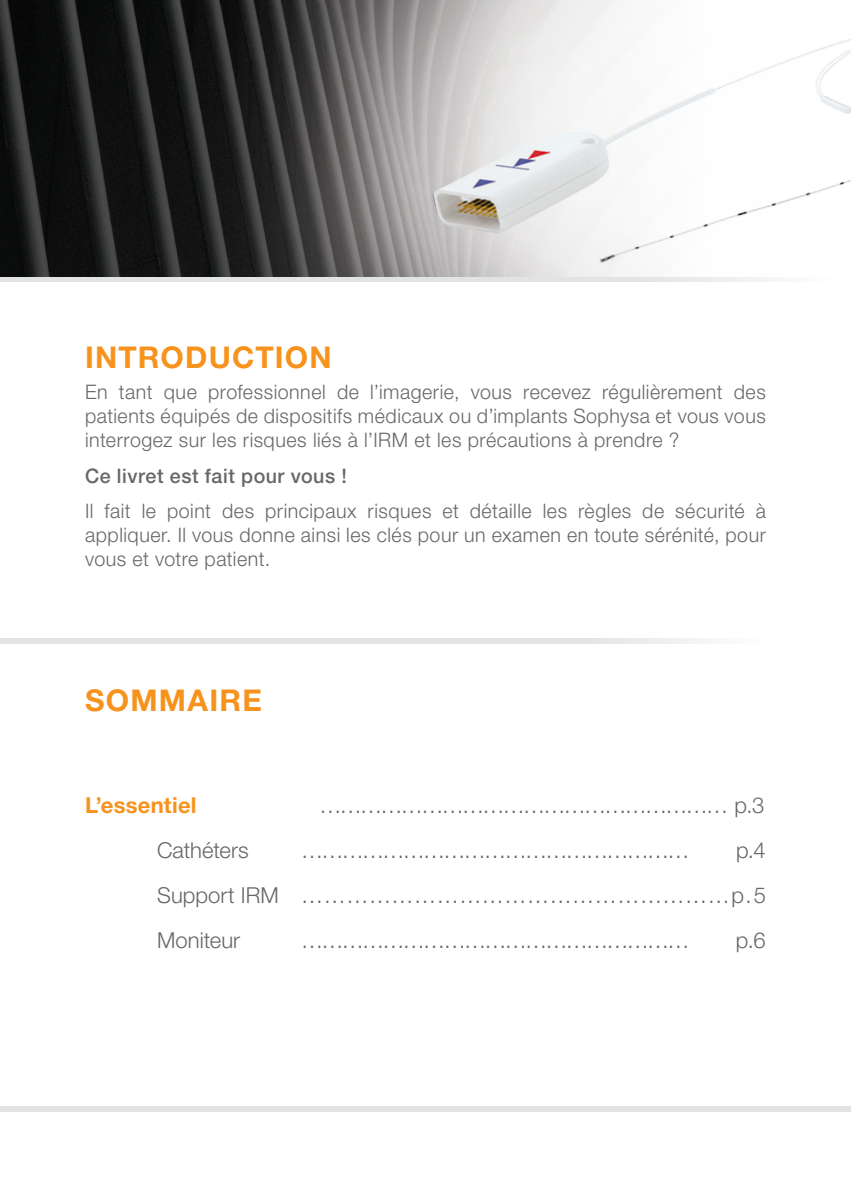
<style>
.page{position:relative;width:851px;height:1191px;background:#fff}
.page>*{position:absolute;margin:0;border:0;box-sizing:border-box;transform-origin:0 0}
.t1{font:700 30px "Helvetica Neue LT Std";letter-spacing:.04em;color:#f7931d}
.Body_c10{font:300 22px "Helvetica Neue LT Std";color:#67676a}
.Body_c10-2{font:700 22px "Helvetica Neue LT Std";letter-spacing:.01em;color:#f7931d}
.Body_c10-3{font:300 20px/24px "Helvetica Neue LT Std";letter-spacing:.025em;color:#67676a;text-align:justify}
.Body_c10-4{font:500 20px "Helvetica Neue LT Std";letter-spacing:.03em;color:#67676a}
</style>
<div class="page">
<div style="left:0;top:1106px;width:850px;height:5px;background:#e2e3e4"></div>
<img style="left:0;top:0;width:350px;height:278px">
<hr style="left:0;top:278px;width:840px;height:4px;background:#e2e3e4">
<img style="left:350px;top:0;width:500px;height:282px">
<div style="left:0;top:638px;width:771px;height:5px;background:#e2e3e4"></div>
<p class="t1" style="left:85px;top:338px;width:248px">INTRODUCTION</p>
<p class="Body_c10-3" style="left:85px;top:380px;width:682px">En tant que professionnel de l’imagerie, vous recevez régulièrement des patients équipés de dispositifs médicaux ou d’implants Sophysa et vous vous interrogez sur les risques liés à l’IRM et les précautions à prendre ?</p>
<p class="Body_c10-4" style="left:85px;top:463px;width:263px">Ce livret est fait pour vous !</p>
<p class="Body_c10-3" style="left:85px;top:498px;width:682px">Il fait le point des principaux risques et détaille les règles de sécurité à appliquer. Il vous donne ainsi les clés pour un examen en toute sérénité, pour vous et votre patient.</p>
<p class="t1" style="left:85px;top:681px;width:178px">SOMMAIRE</p>
<p class="Body_c10-2" style="left:85px;top:791px;width:113px">L’essentiel</p>
<p class="Body_c10" style="left:319px;top:792px;width:446px">…………………………………………………… p.3</p>
<p class="Body_c10" style="left:157px;top:837px;width:93px">Cathéters</p>
<p class="Body_c10" style="left:301px;top:837px;width:389px">…………………………………………………</p>
<p class="Body_c10" style="left:735px;top:837px;width:31px">p.4</p>
<p class="Body_c10" style="left:157px;top:882px;width:610px">Support IRM …………………………………………………p.5</p>
<p class="Body_c10" style="left:157px;top:927px;width:85px">Moniteur</p>
<p class="Body_c10" style="left:301px;top:927px;width:389px">…………………………………………………</p>
<p class="Body_c10" style="left:735px;top:927px;width:31px">p.6</p>
</div>
